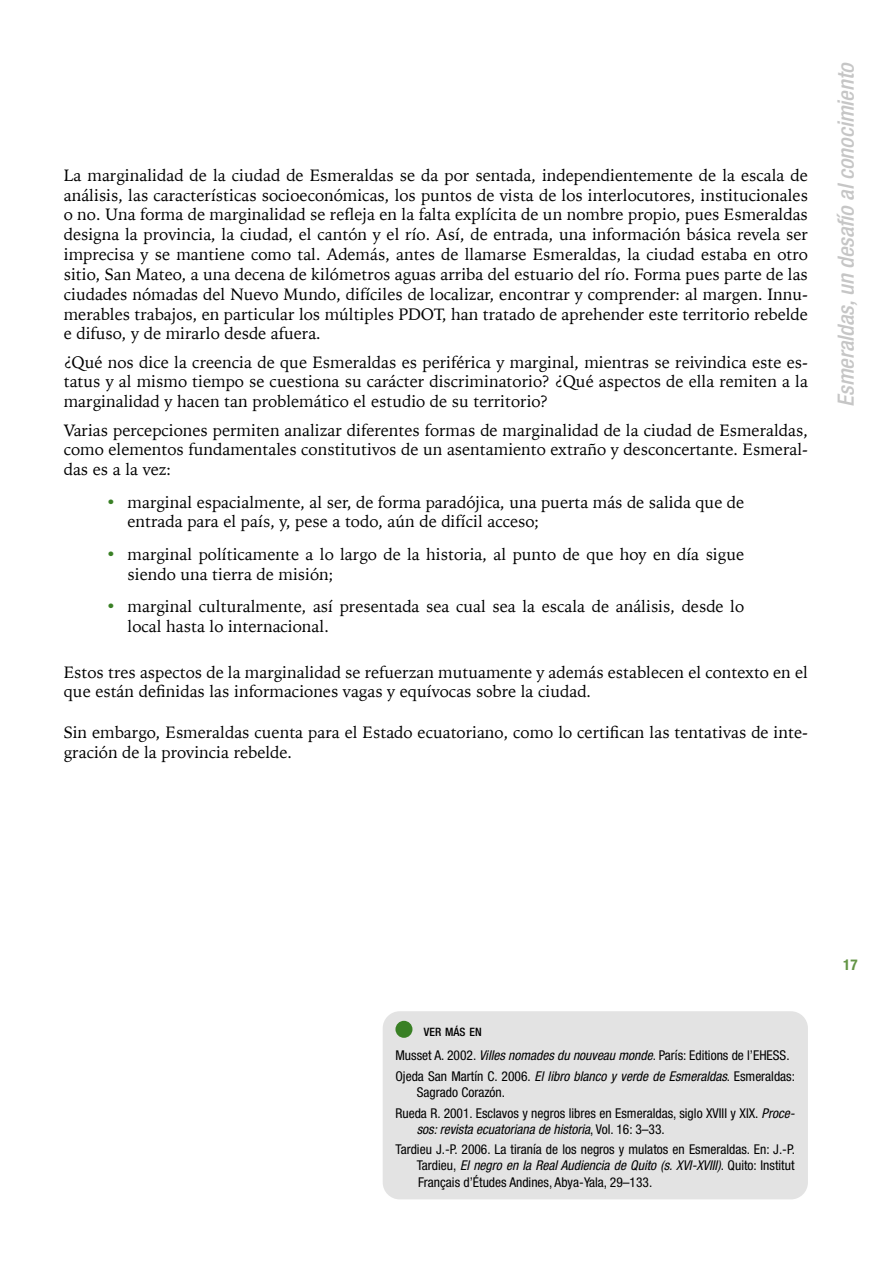
<style>
.page{position:relative;width:893px;height:1263px;background:#fff}
.page>*{position:absolute;margin:0;border:0;box-sizing:border-box;transform-origin:0 0}
.t1{font:italic 500 condensed 22.5px "Helvetica Neue LT Std";color:#c6c6c6}
.t2{font:16.5px/19.8px "Iowan Old Style";color:#000}
.t3{font:700 condensed 15px "Helvetica Neue LT Std";color:#649546}
.t4{font:condensed 13.5px/20.4px "Helvetica Neue LT Std";color:#000}
.t5{font:500 condensed 11.55px "Helvetica Neue LT Std";color:#000}
.s1{color:#398025}
.s2{font-style:italic}
</style>
<div class="page">
<div style="left:383px;top:1011px;width:425px;height:188px;background:#e3e3e3;border-radius:17px"></div>
<div style="left:395px;top:1021px;width:17px;height:17px;background:#398025;border-radius:50%"></div>
<p class="t2" style="left:64px;top:164px;width:746px;text-align:justify">La marginalidad de la ciudad de Esmeraldas se da por sentada, independientemente de la escala de análisis, las características socioeconómicas, los puntos de vista de los interlocutores, institucionales o no. Una forma de marginalidad se refleja en la falta explícita de un nombre propio, pues Esmeraldas designa la provincia, la ciudad, el cantón y el río. Así, de entrada, una información básica revela ser imprecisa y se mantiene como tal. Además, antes de llamarse Esmeraldas, la ciudad estaba en otro sitio, San Mateo, a una decena de kilómetros aguas arriba del estuario del río. Forma pues parte de las ciudades nómadas del Nuevo Mundo, difíciles de localizar, encontrar y comprender: al margen. Innu&shy;merables trabajos, en particular los múltiples PDOT, han tratado de aprehender este territorio rebelde e difuso, y de mirarlo desde afuera.</p>
<p class="t2" style="left:64px;top:351px;width:746px;text-align:justify">¿Qué nos dice la creencia de que Esmeraldas es periférica y marginal, mientras se reivindica este es&shy;tatus y al mismo tiempo se cuestiona su carácter discriminatorio? ¿Qué aspectos de ella remiten a la marginalidad y hacen tan problemático el estudio de su territorio?</p>
<p class="t2" style="left:64px;top:419px;width:746px;text-align:justify">Varias percepciones permiten analizar diferentes formas de marginalidad de la ciudad de Esmeraldas, como elementos fundamentales constitutivos de un asentamiento extraño y desconcertante. Esmeral&shy;das es a la vez:</p>
<p class="t2" style="left:128px;top:491px;width:618px;text-indent:-21px"><span class="s1">•</span> marginal espacialmente, al ser, de forma paradójica, una puerta más de salida que de entrada para el país, y, pese a todo, aún de difícil acceso;</p>
<p class="t2" style="left:128px;top:544px;width:618px;text-indent:-21px"><span class="s1">•</span> marginal políticamente a lo largo de la historia, al punto de que hoy en día sigue siendo una tierra de misión;</p>
<p class="t2" style="left:128px;top:596px;width:618px;text-indent:-21px"><span class="s1">•</span> marginal culturalmente, así presentada sea cual sea la escala de análisis, desde lo local hasta lo internacional.</p>
<p class="t2" style="left:64px;top:661px;width:746px">Estos tres aspectos de la marginalidad se refuerzan mutuamente y además establecen el contexto en el que están definidas las informaciones vagas y equívocas sobre la ciudad.</p>
<p class="t2" style="left:64px;top:722px;width:746px">Sin embargo, Esmeraldas cuenta para el Estado ecuatoriano, como lo certifican las tentativas de inte&shy;gración de la provincia rebelde.</p>
<h1 class="t1" style="left:832px;top:407px;width:346px;rotate:-90deg">Esmeraldas, un desafío al conocimiento</h1>
<p class="t5" style="left:424px;top:1025px;width:59px">VER MÁS EN</p>
<p class="t4" style="left:395px;top:1045px;width:401px">Musset A. 2002. <span class="s2">Villes nomades du nouveau monde</span>. París: Editions de l’EHESS.<br>Ojeda San Martín C. 2006. <span class="s2">El libro blanco y verde de Esmeraldas</span>. Esmeraldas:</p>
<p class="t4" style="left:395px;top:1082px;width:401px;text-indent:21px">Sagrado Corazón.<br>Rueda R. 2001. Esclavos y negros libres en Esmeraldas, siglo XVIII y XIX. <span class="s2">Proce-</span></p>
<p class="t4" style="left:395px;top:1119px;width:401px;text-indent:21px"><span class="s2">sos: revista ecuatoriana de historia</span>, Vol. 16: 3–33.<br>Tardieu J.-P. 2006. La tiranía de los negros y mulatos en Esmeraldas. En: J.-P.</p>
<p class="t4" style="left:417px;top:1157px;width:379px;line-height:16.2px">Tardieu, <span class="s2">El negro en la Real Audiencia de Quito (s. XVI-XVIII)</span>. Quito: Institut<br>Français d’Études Andines, Abya-Yala, 29–133.</p>
<p class="t3" style="left:843px;top:955px;width:16px">17</p>
</div>
